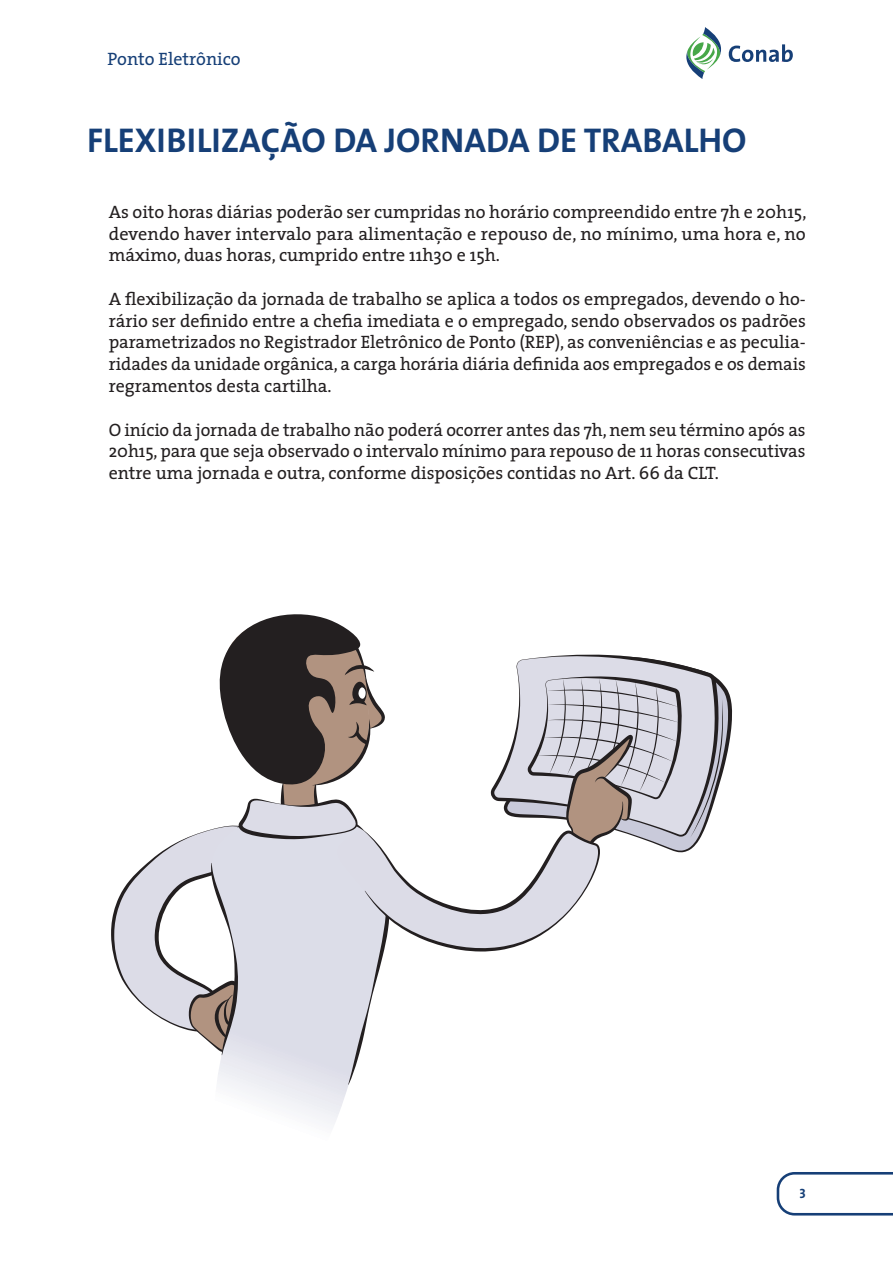
<style>
.page{position:relative;width:893px;height:1263px;background:#fff}
.page>*{position:absolute;margin:0;border:0;box-sizing:border-box;transform-origin:0 0}
.t1{font:34.5px "The Sans 7 Bold Caps";color:#163f77}
.t2{font:18px/21.8px "The Serif 5";color:#231f20;text-align:justify}
.t3{font:18px "The Serif 5";color:#163f77}
.t4{font:13.5px "The Sans 7 Bold Caps";color:#163f77}
</style>
<div class="page">
<svg style="left:777px;top:1172px;width:116px;height:43px"></svg>
<svg style="left:729px;top:44px;width:64px;height:18px"></svg>
<svg style="left:686px;top:27px;width:35px;height:52px"></svg>
<svg style="left:227px;top:1085px;width:122px;height:39px"></svg>
<svg style="left:111px;top:614px;width:621px;height:471px"></svg>
<p class="t3" style="left:107px;top:44px;width:135px">Ponto Eletrônico</p>
<h1 class="t1" style="left:87px;top:112px;width:661px">FLEXIBILIZAÇÃO DA JORNADA DE TRABALHO</h1>
<p class="t2" style="left:109px;top:200px;width:699px">As oito horas diárias poderão ser cumpridas no horário compreendido entre 7h e 20h15, devendo haver intervalo para alimentação e repouso de, no mínimo, uma hora e, no máximo, duas horas, cumprido entre 11h30 e 15h.</p>
<p class="t2" style="left:109px;top:287px;width:699px">A flexibilização da jornada de trabalho se aplica a todos os empregados, devendo o ho&shy;rário ser definido entre a chefia imediata e o empregado, sendo observados os padrões parametrizados no Registrador Eletrônico de Ponto (REP), as conveniências e as peculia&shy;ridades da unidade orgânica, a carga horária diária definida aos empregados e os demais regramentos desta cartilha.</p>
<p class="t2" style="left:109px;top:418px;width:698px">O início da jornada de trabalho não poderá ocorrer antes das 7h, nem seu término após as 20h15, para que seja observado o intervalo mínimo para repouso de 11 horas consecutivas entre uma jornada e outra, conforme disposições contidas no Art. 66 da CLT.</p>
<p class="t4" style="left:799px;top:1182px;width:8px">3</p>
</div>
